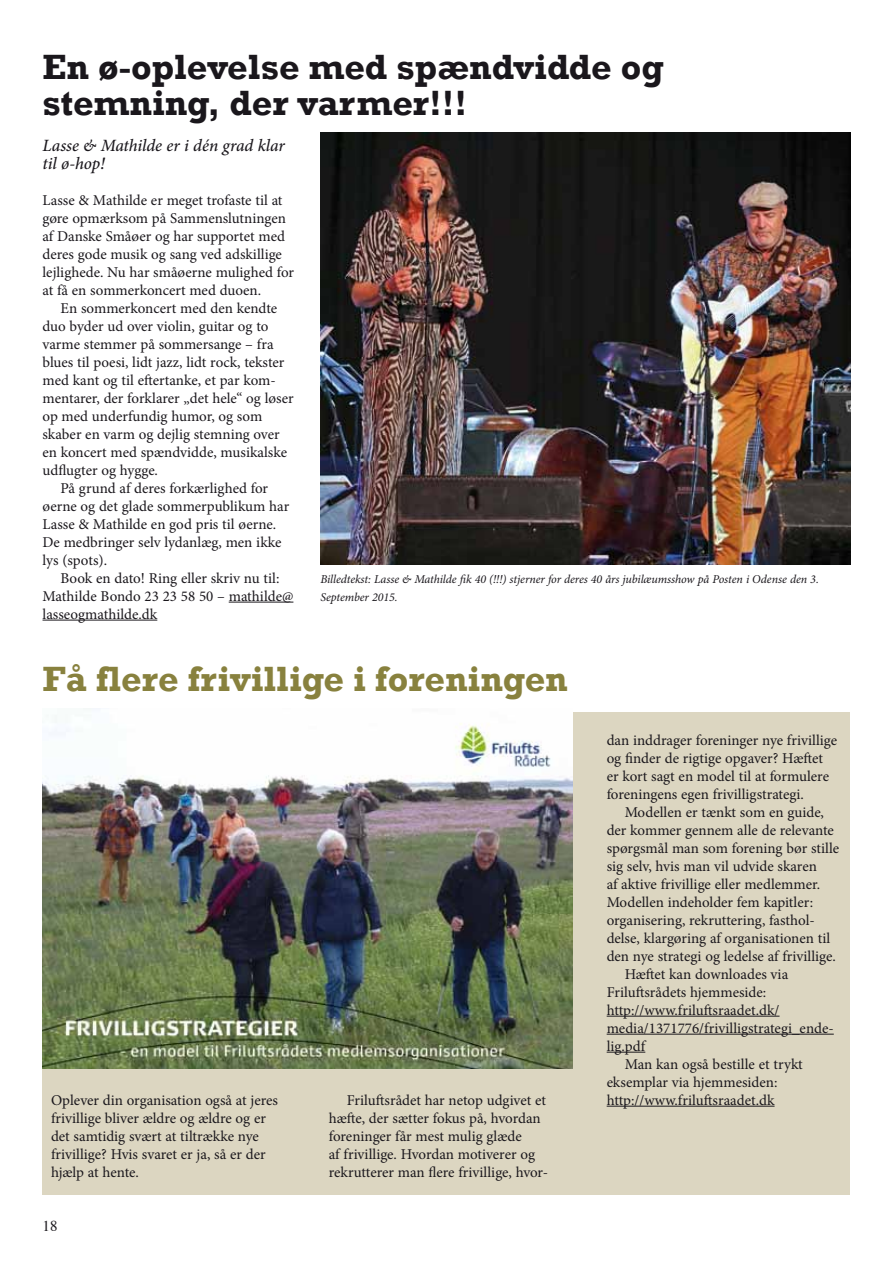
<style>
.page{position:relative;width:893px;height:1263px;background:#fff}
.page>*{position:absolute;margin:0;border:0;box-sizing:border-box;transform-origin:0 0}
.t1{font:700 36px/36px "Rockwell";color:#1a171c}
.t2{font:700 36px "Rockwell";color:#88813e}
.t3{font:italic 500 17.25px/18px "Minion Pro";letter-spacing:-.005em;color:#1a171c}
.t4{font:15px/18px "Minion Pro";color:#1a171c}
.t5{font:15px "Times";color:#1a171c}
.t6{font:italic 12px/18px "Minion Pro";letter-spacing:-.005em;color:#1a171c}
</style>
<div class="page">
<div style="left:43px;top:712px;width:807px;height:483px;background:#dcd6c1"></div>
<hr style="left:229px;top:602px;width:64px;height:1px;background:#1a171c">
<hr style="left:43px;top:620px;width:114px;height:1px;background:#1a171c">
<img style="left:320px;top:133px;width:530px;height:432px">
<img style="left:43px;top:712px;width:530px;height:357px">
<hr style="left:607px;top:1016px;width:172px;height:1px;background:#1a171c">
<hr style="left:607px;top:1034px;width:227px;height:1px;background:#1a171c">
<hr style="left:607px;top:1052px;width:38px;height:1px;background:#1a171c">
<hr style="left:607px;top:1106px;width:168px;height:1px;background:#1a171c">
<h1 class="t1" style="left:43px;top:48px;width:623px">En ø-oplevelse med spændvidde og stemning, der varmer!!!</h1>
<p class="t3" style="left:43px;top:136px;width:244px">Lasse &amp; Mathilde er i dén grad klar til ø-hop!</p>
<p class="t4" style="left:43px;top:191px;width:253px">Lasse &amp; Mathilde er meget trofaste til at gøre opmærksom på Sammenslutningen af Danske Småøer og har supportet med deres gode musik og sang ved adskillige lejlighede. Nu har småøerne mulighed for at få en sommerkoncert med duoen.</p>
<p class="t4" style="left:61px;top:299px;width:218px">En sommerkoncert med den kendte</p>
<p class="t4" style="left:43px;top:317px;width:227px">duo byder ud over violin, guitar og to</p>
<p class="t4" style="left:43px;top:335px;width:233px">varme stemmer på sommersange – fra</p>
<p class="t4" style="left:43px;top:353px;width:243px">blues til poesi, lidt jazz, lidt rock, tekster</p>
<p class="t4" style="left:43px;top:371px;width:235px">med kant og til eftertanke, et par kom-</p>
<p class="t4" style="left:43px;top:389px;width:253px">mentarer, der forklarer „det hele“ og løser</p>
<p class="t4" style="left:43px;top:407px;width:221px">op med underfundig humor, og som</p>
<p class="t4" style="left:43px;top:425px;width:239px">skaber en varm og dejlig stemning over</p>
<p class="t4" style="left:43px;top:443px;width:246px">en koncert med spændvidde, musikalske</p>
<p class="t4" style="left:43px;top:461px;width:117px">udflugter og hygge.</p>
<p class="t4" style="left:61px;top:479px;width:209px">På grund af deres forkærlighed for</p>
<p class="t4" style="left:43px;top:497px;width:248px">øerne og det glade sommerpublikum har</p>
<p class="t4" style="left:43px;top:515px;width:235px">Lasse &amp; Mathilde en god pris til øerne.</p>
<p class="t4" style="left:43px;top:533px;width:241px">De medbringer selv lydanlæg, men ikke</p>
<p class="t4" style="left:43px;top:551px;width:66px">lys (spots).</p>
<p class="t4" style="left:61px;top:569px;width:220px">Book en dato! Ring eller skriv nu til:</p>
<p class="t4" style="left:43px;top:587px;width:252px">Mathilde Bondo 23 23 58 50 – mathilde@</p>
<p class="t4" style="left:43px;top:605px;width:116px">lasseogmathilde.dk</p>
<p class="t6" style="left:320px;top:570px;width:500px">Billedtekst: Lasse &amp; Mathilde fik 40 (!!!) stjerner for deres 40 års jubilæumsshow på Posten i Odense den 3.<br>September 2015.</p>
<h1 class="t2" style="left:43px;top:657px;width:527px">Få flere frivillige i foreningen</h1>
<p class="t4" style="left:51px;top:1091px;width:229px">Oplever din organisation også at jeres frivillige bliver ældre og ældre og er det samtidig svært at tiltrække nye frivillige? Hvis svaret er ja, så er der hjælp at hente.</p>
<p class="t5" style="left:43px;top:1211px;width:16px">18</p>
<p class="t4" style="left:329px;top:1091px;width:221px;text-indent:18px">Friluftsrådet har netop udgivet et hæfte, der sætter fokus på, hvordan foreninger får mest mulig glæde<br>af frivillige. Hvordan motiverer og rekrutterer man flere frivillige, hvor-</p>
<p class="t4" style="left:607px;top:731px;width:232px">dan inddrager foreninger nye frivillige og finder de rigtige opgaver? Hæftet er kort sagt en model til at formulere foreningens egen frivilligstrategi.</p>
<p class="t4" style="left:625px;top:803px;width:201px">Modellen er tænkt som en guide,</p>
<p class="t4" style="left:607px;top:821px;width:229px">der kommer gennem alle de relevante</p>
<p class="t4" style="left:607px;top:839px;width:234px">spørgsmål man som forening bør stille</p>
<p class="t4" style="left:607px;top:857px;width:212px">sig selv, hvis man vil udvide skaren</p>
<p class="t4" style="left:607px;top:875px;width:215px">af aktive frivillige eller medlemmer.</p>
<p class="t4" style="left:607px;top:893px;width:208px">Modellen indeholder fem kapitler:</p>
<p class="t4" style="left:607px;top:911px;width:210px">organisering, rekruttering, fasthol-</p>
<p class="t4" style="left:607px;top:929px;width:225px">delse, klargøring af organisationen til</p>
<p class="t4" style="left:607px;top:947px;width:231px">den nye strategi og ledelse af frivillige.</p>
<p class="t4" style="left:625px;top:965px;width:165px">Hæftet kan downloades via</p>
<p class="t4" style="left:607px;top:983px;width:161px">Friluftsrådets hjemmeside:</p>
<p class="t4" style="left:607px;top:1001px;width:174px">http://www.friluftsraadet.dk/</p>
<p class="t4" style="left:607px;top:1019px;width:229px">media/1371776/frivilligstrategi_ende-</p>
<p class="t4" style="left:607px;top:1037px;width:40px">lig.pdf</p>
<p class="t4" style="left:625px;top:1055px;width:180px">Man kan også bestille et trykt</p>
<p class="t4" style="left:607px;top:1073px;width:172px">eksemplar via hjemmesiden:</p>
<p class="t4" style="left:607px;top:1091px;width:169px">http://www.friluftsraadet.dk</p>
</div>
